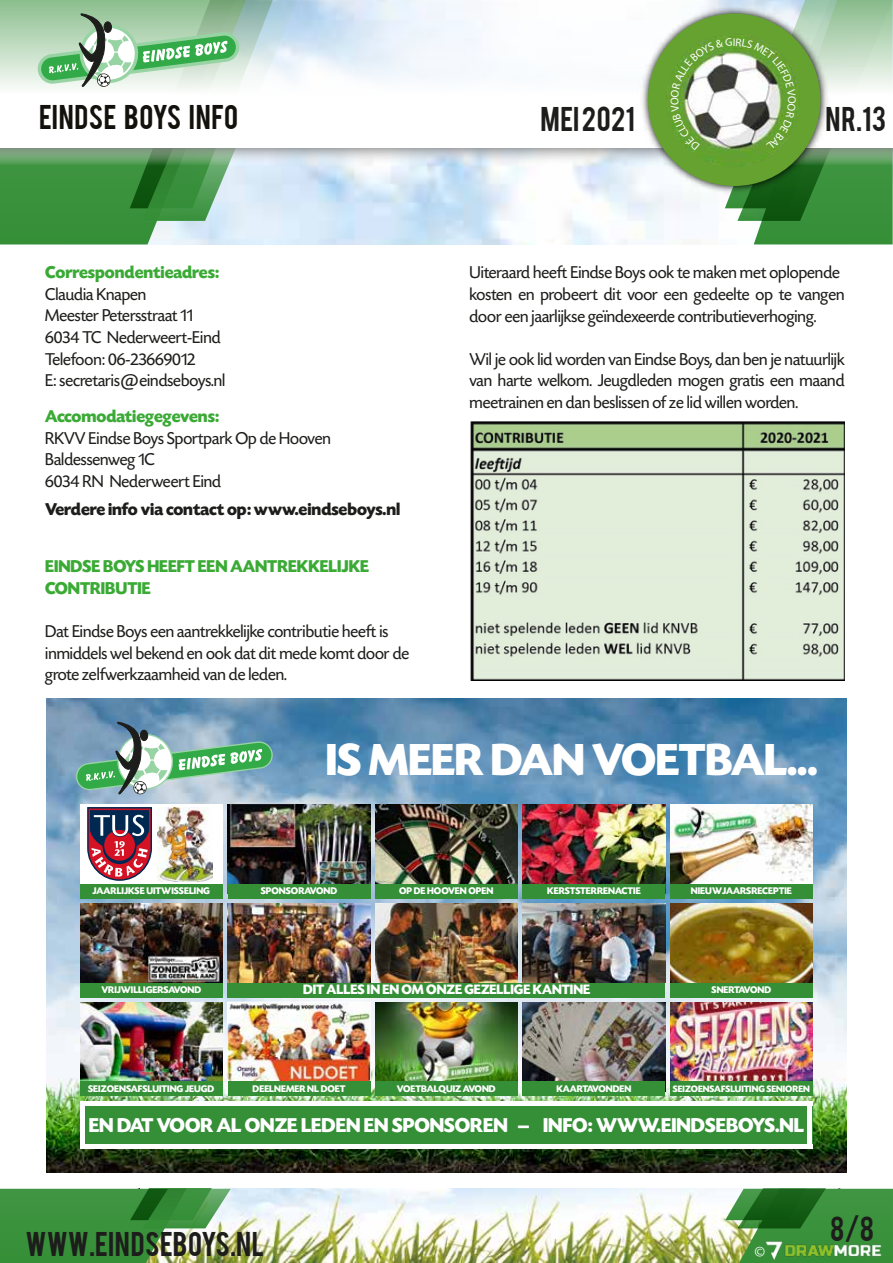
<style>
.page{position:relative;width:893px;height:1263px;background:#fff}
.page>*{position:absolute;margin:0;border:0;box-sizing:border-box;transform-origin:0 0}
.t1{font:700 47.25px "Today SHOP";color:#fff}
.t2{font:27px "Bebas";letter-spacing:.015em;color:#1d1d1b}
.t3{font:27px "Bebas";letter-spacing:.02em;color:#13110c}
.t4{font:700 21.15px "Today SHOP";color:#fff}
.t5{font:18px/21.6px "Today SHOP";color:#1d1d1b}
.t6{font:700 18px/21.6px "Today SHOP";color:#3aaa35}
.t7{font:700 18px "Today SHOP";color:#1d1d1b}
.t8{font:15.9px "Myriad Pro";color:#fff}
.t9{font:700 14.4px "Today SHOP";color:#fff}
.t10{font:700 10.2px "Today SHOP";color:#fff}
.t11{font:700 9.75px "Today SHOP";color:#fff}
</style>
<div class="page">
<img style="left:273px;top:1189px;width:452px;height:74px">
<svg style="left:725px;top:1189px;width:168px;height:74px;background:#468e42"></svg>
<svg style="left:0;top:1189px;width:273px;height:74px;background:#69a764"></svg>
<svg style="left:0;top:168px;width:246px;height:76px;background:#66aa6f"></svg>
<svg style="left:0;top:148px;width:637px;height:20px"></svg>
<svg style="left:0;top:0;width:671px;height:93px"></svg>
<img style="left:637px;top:3px;width:34px;height:194px">
<div style="left:648px;top:14px;width:172px;height:172px;background:#66a230;border-radius:50%"></div>
<svg style="left:38px;top:0;width:260px;height:221px"></svg>
<img style="left:762px;top:1237px;width:123px;height:26px">
<img style="left:470px;top:422px;width:374px;height:259px">
<img style="left:47px;top:699px;width:799px;height:474px">
<div style="left:80px;top:804px;width:143px;height:89px;background:#fff"></div>
<svg style="left:87px;top:807px;width:65px;height:74px"></svg>
<img style="left:80px;top:903px;width:143px;height:80px">
<img style="left:80px;top:1002px;width:143px;height:79px">
<img style="left:230px;top:1004px;width:138px;height:77px">
<img style="left:375px;top:1002px;width:143px;height:79px">
<img style="left:523px;top:1002px;width:142px;height:79px">
<img style="left:670px;top:1002px;width:143px;height:79px">
<img style="left:228px;top:804px;width:142px;height:80px">
<img style="left:157px;top:807px;width:55px;height:75px">
<img style="left:375px;top:804px;width:143px;height:80px">
<img style="left:523px;top:804px;width:142px;height:80px">
<img style="left:670px;top:804px;width:143px;height:80px">
<img style="left:670px;top:903px;width:143px;height:80px">
<div style="left:228px;top:1002px;width:142px;height:89px;border:1px solid #fff"></div>
<img style="left:228px;top:903px;width:142px;height:80px">
<img style="left:375px;top:903px;width:143px;height:80px">
<img style="left:523px;top:903px;width:142px;height:80px">
<div style="left:80px;top:884px;width:143px;height:14px;background:#348f36"></div>
<div style="left:228px;top:983px;width:437px;height:14px;background:#348f36"></div>
<div style="left:80px;top:1106px;width:733px;height:38px;background:#348f36"></div>
<div style="left:80px;top:1101px;width:733px;height:5px;background:#fff"></div>
<div style="left:80px;top:1144px;width:733px;height:5px;background:#fff"></div>
<div style="left:80px;top:1101px;width:5px;height:48px;background:#fff"></div>
<hr style="left:808px;top:1101px;width:4px;height:48px;background:#fff">
<div style="left:228px;top:884px;width:142px;height:14px;background:#348f36"></div>
<div style="left:375px;top:884px;width:143px;height:14px;background:#348f36"></div>
<div style="left:523px;top:884px;width:142px;height:14px;background:#348f36"></div>
<div style="left:670px;top:884px;width:143px;height:14px;background:#348f36"></div>
<div style="left:80px;top:983px;width:143px;height:14px;background:#348f36"></div>
<div style="left:670px;top:983px;width:143px;height:14px;background:#348f36"></div>
<div style="left:80px;top:1081px;width:143px;height:15px;background:#348f36"></div>
<div style="left:228px;top:1081px;width:142px;height:15px;background:#348f36"></div>
<div style="left:375px;top:1081px;width:143px;height:15px;background:#348f36"></div>
<div style="left:523px;top:1081px;width:142px;height:15px;background:#348f36"></div>
<div style="left:670px;top:1081px;width:143px;height:15px;background:#348f36"></div>
<svg style="left:76px;top:722px;width:197px;height:72px;background:#85b2a9"></svg>
<svg style="left:671px;top:0;width:222px;height:244px"></svg>
<h2 class="t3" style="left:39px;top:97px;width:201px">EINDSE BOYS INFO</h2>
<p class="t6" style="left:45px;top:262px;width:175px">Correspondentieadres:</p>
<p class="t5" style="left:45px;top:284px;width:182px">Claudia Knapen<br>Meester Petersstraat 11<br>6034 TC Nederweert-Eind<br>Telefoon: 06-23669012<br>E: secretaris@eindseboys.nl</p>
<p class="t6" style="left:45px;top:406px;width:175px">Accomodatiegegevens:</p>
<p class="t5" style="left:45px;top:428px;width:287px">RKVV Eindse Boys Sportpark Op de Hooven<br>Baldessenweg 1C<br>6034 RN Nederweert Eind</p>
<p class="t7" style="left:45px;top:500px;width:357px">Verdere info via contact op: www.eindseboys.nl</p>
<p class="t6" style="left:45px;top:556px;width:325px">EINDSE BOYS HEEFT EEN AANTREKKELIJKE<br>CONTRIBUTIE</p>
<p class="t5" style="left:45px;top:621px;width:365px">Dat Eindse Boys een aantrekkelijke contributie heeft is inmiddels wel bekend en ook dat dit mede komt door de grote zelfwerkzaamheid van de leden.</p>
<h2 class="t2" style="left:540px;top:99px;width:96px">MEI 2021</h2>
<h2 class="t2" style="left:826px;top:99px;width:62px">NR.13</h2>
<p class="t5" style="left:469px;top:262px;width:376px">Uiteraard heeft Eindse Boys ook te maken met oplopende kosten en probeert dit voor een gedeelte op te vangen door een jaarlijkse geïndexeerde contributieverhoging.</p>
<p class="t5" style="left:469px;top:349px;width:377px;text-align:justify">Wil je ook lid worden van Eindse Boys, dan ben je natuurlijk van harte welkom. Jeugdleden mogen gratis een maand meetrainen en dan beslissen of ze lid willen worden.</p>
<h1 class="t1" style="left:326px;top:735px;width:493px">IS MEER DAN VOETBAL...</h1>
<p class="t10" style="left:93px;top:885px;width:119px">JAARLIJKSE UITWISSELING</p>
<p class="t10" style="left:261px;top:885px;width:78px">SPONSORAVOND</p>
<p class="t10" style="left:399px;top:885px;width:96px">OP DE HOOVEN OPEN</p>
<p class="t10" style="left:547px;top:885px;width:95px">KERSTSTERRENACTIE</p>
<p class="t10" style="left:691px;top:885px;width:102px">NIEUWJAARSRECEPTIE</p>
<p class="t10" style="left:101px;top:984px;width:101px">VRIJWILLIGERSAVOND</p>
<p class="t9" style="left:303px;top:982px;width:289px">DIT ALLES IN EN OM ONZE GEZELLIGE KANTINE</p>
<p class="t10" style="left:712px;top:984px;width:61px">SNERTAVOND</p>
<p class="t10" style="left:88px;top:1083px;width:128px">SEIZOENSAFSLUITING JEUGD</p>
<p class="t10" style="left:253px;top:1083px;width:94px">DEELNEMER NL DOET</p>
<p class="t10" style="left:397px;top:1083px;width:100px">VOETBALQUIZ AVOND</p>
<p class="t10" style="left:556px;top:1083px;width:76px">KAARTAVONDEN</p>
<p class="t11" style="left:673px;top:1083px;width:138px">SEIZOENSAFSLUITING SENIOREN</p>
<p class="t4" style="left:89px;top:1114px;width:717px">EN DAT VOOR AL ONZE LEDEN EN SPONSOREN – INFO: WWW.EINDSEBOYS.NL</p>
<h2 class="t2" style="left:26px;top:1224px;width:240px">WWW.EINDSEBOYS.NL</h2>
<p class="t8" style="left:754px;top:1242px;width:12px">©</p>
<h2 class="t2" style="left:830px;top:1209px;width:45px">8/8</h2>
</div>
